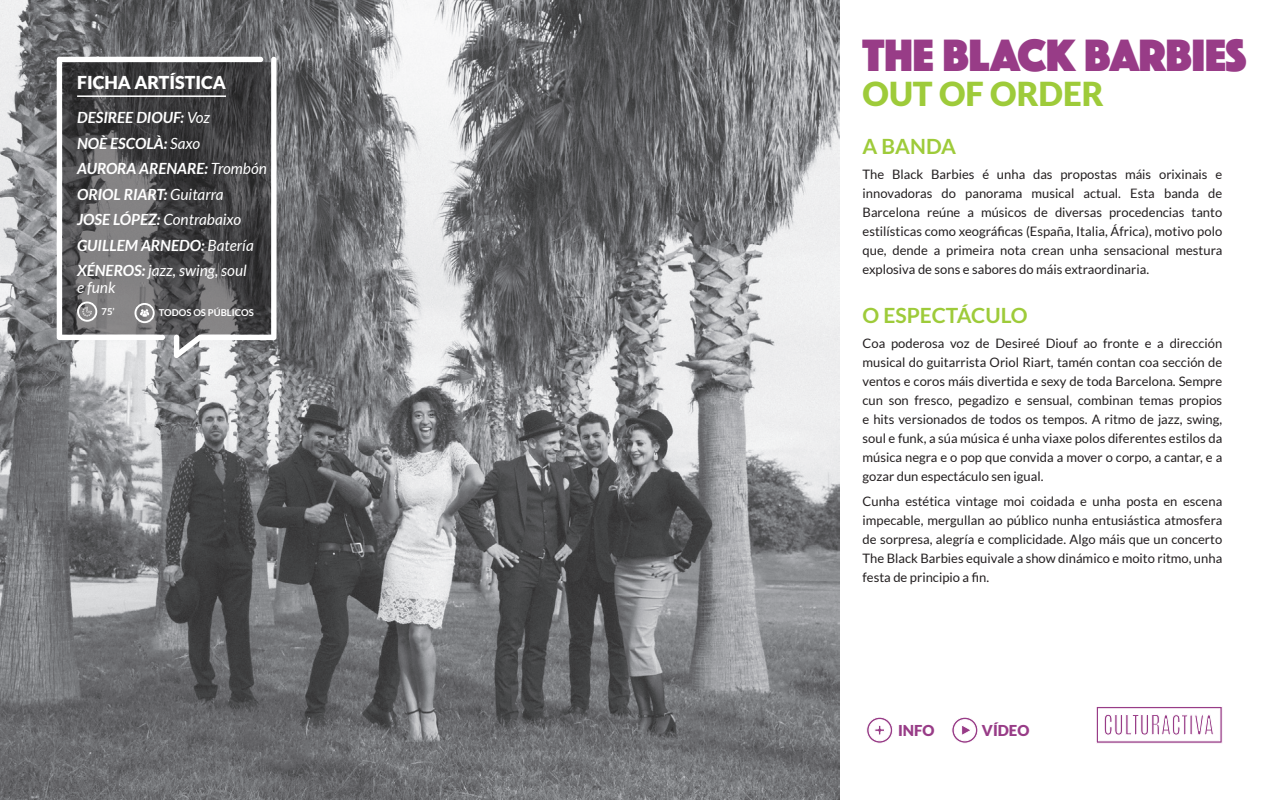
<style>
.page{position:relative;width:1279px;height:800px;background:#fff}
.page>*{position:absolute;margin:0;border:0;box-sizing:border-box;transform-origin:0 0}
.compañia{font:47px "Phosphate Solid";letter-spacing:-.01em;color:#983c87}
.espectaculo{font:900 33px "Lato";color:#9ecb3a}
.t1{font:700 21px "Lato";color:#9ecb3a}
.t2{font:900 17.8px "Lato";color:#fff}
.t3{font:italic 700 15.4px "Lato";color:#fff}
.t4{font:italic 15.4px/17px "Lato";color:#fff}
.t5{font:900 15px "Lato";color:#983c87}
.t6{font:13px/19px "Lato";color:#231f20;text-align:justify}
.t7{font:700 9.5px "Lato";color:#fff}
.s1{font-weight:400}
.s2{font-weight:700}
</style>
<div class="page">
<img style="left:0;top:0;width:840px;height:799px">
<svg style="left:1096px;top:707px;width:126px;height:36px"></svg>
<svg style="left:866px;top:717px;width:26px;height:26px"></svg>
<svg style="left:952px;top:717px;width:26px;height:26px"></svg>
<svg style="left:174px;top:57px;width:102px;height:301px"></svg>
<svg style="left:57px;top:57px;width:206px;height:283px;background:#5b5a5c"></svg>
<svg style="left:77px;top:301px;width:20px;height:20px"></svg>
<svg style="left:134px;top:303px;width:21px;height:20px"></svg>
<p class="t2" style="left:77px;top:72px;width:150px">FICHA ARTÍSTICA</p>
<p class="t3" style="left:77px;top:109px;width:135px">DESIREE DIOUF: <span class="s1">Voz</span></p>
<p class="t3" style="left:77px;top:134px;width:124px">NOÈ ESCOLÀ: <span class="s1">Saxo</span></p>
<p class="t3" style="left:77px;top:160px;width:191px">AURORA ARENARE: <span class="s1">Trombón</span></p>
<p class="t3" style="left:77px;top:185px;width:148px">ORIOL RIART: <span class="s1">Guitarra</span></p>
<p class="t4" style="left:77px;top:211px;width:165px"><span class="s2">JOSE LÓPEZ:</span> Contrabaixo</p>
<p class="t3" style="left:77px;top:236px;width:178px">GUILLEM ARNEDO: <span class="s1">Batería</span></p>
<p class="t4" style="left:77px;top:262px;width:171px"><span class="s2">XÉNEROS:</span> jazz, swing, soul e funk</p>
<p class="t7" style="left:101px;top:306px;width:15px">75’</p>
<p class="t7" style="left:159px;top:307px;width:96px">TODOS OS PÚBLICOS</p>
<p class="compañia" style="left:862px;top:22px;width:386px">THE BLACK BARBIES</p>
<p class="espectaculo" style="left:862px;top:75px;width:243px">OUT OF ORDER</p>
<p class="t1" style="left:862px;top:134px;width:95px">A BANDA</p>
<p class="t6" style="left:862px;top:164px;width:361px">The Black Barbies é unha das propostas máis orixinais e innovadoras do panorama musical actual. Esta banda de Barcelona reúne a músicos de diversas procedencias tanto estilísticas como xeográficas (España, Italia, África), motivo polo que, dende a primeira nota crean unha sensacional mestura explosiva de sons e sabores do máis extraordinaria.</p>
<p class="t1" style="left:862px;top:303px;width:166px">O ESPECTÁCULO</p>
<p class="t6" style="left:862px;top:333px;width:361px">Coa poderosa voz de Desireé Diouf ao fronte e a dirección musical do guitarrista Oriol Riart, tamén contan coa sección de ventos e coros máis divertida e sexy de toda Barcelona. Sempre cun son fresco, pegadizo e sensual, combinan temas propios e hits versionados de todos os tempos. A ritmo de jazz, swing, soul e funk, a súa música é unha viaxe polos diferentes estilos da música negra e o pop que convida a mover o corpo, a cantar, e a gozar dun espectáculo sen igual.</p>
<p class="t6" style="left:862px;top:491px;width:361px">Cunha estética vintage moi coidada e unha posta en escena impecable, mergullan ao público nunha entusiástica atmosfera de sorpresa, alegría e complicidade. Algo máis que un concerto The Black Barbies equivale a show dinámico e moito ritmo, unha festa de principio a fin.</p>
<p class="t5" style="left:898px;top:721px;width:38px">INFO</p>
<p class="t5" style="left:982px;top:721px;width:49px">VÍDEO</p>
</div>
